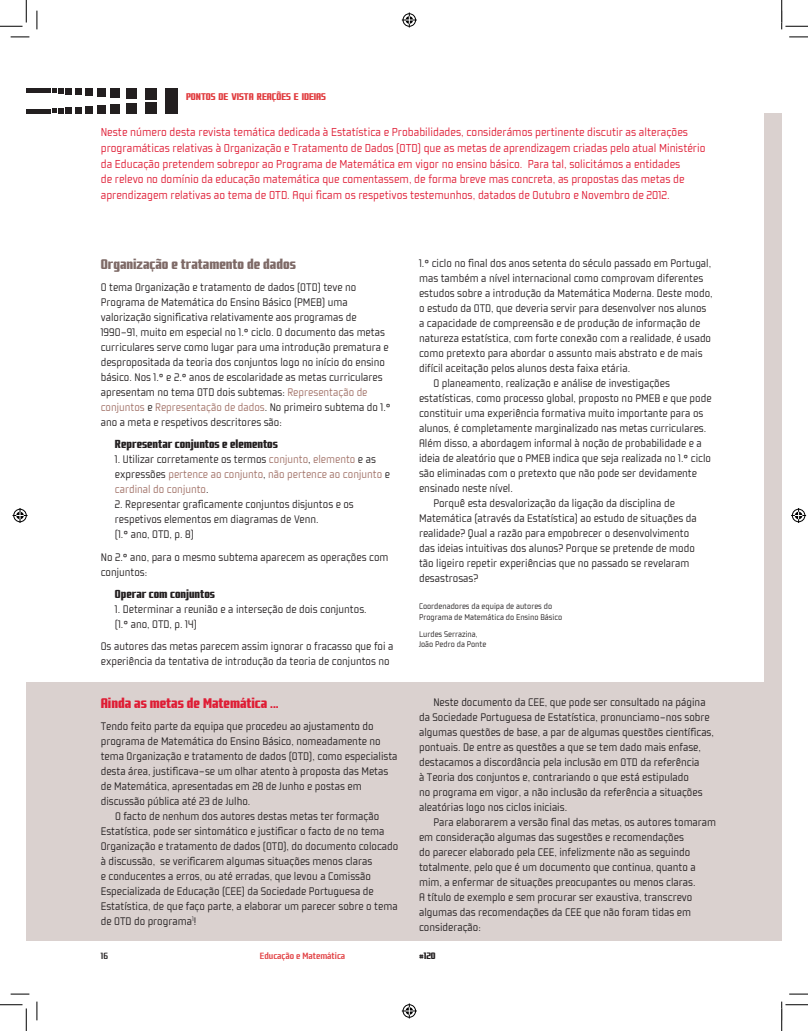
<style>
.page{position:relative;width:808px;height:1031px;background:#fff}
.page>*{position:absolute;margin:0;border:0;box-sizing:border-box;transform-origin:0 0}
.t1{font:900 15px "Fragma";color:#7e6a67}
.t2{font:900 15px "Fragma";color:#df1d35}
.t3{font:300 13.12px/15.8px "Fragma";color:#df1d35}
.t4{font:300 12.5px/15px "Fragma";color:#231f20}
.t5{font:300 12.5px/15px "Fragma";color:#a17167}
.t6{font:900 12.5px "Fragma";color:#231f20}
.t7{font:900 10.5px "Fragma";color:#e13e41}
.t8{font:500 10px "Fragma";color:#e13e41}
.t9{font:900 10px "Fragma";color:#231f20}
.t10{font:500 10px "Fragma";color:#231f20}
.t11{font:300 9.38px/11.2px "Fragma";color:#231f20}
.s1{color:#a17167}
.s2{color:#231f20}
</style>
<div class="page">
<div style="left:26px;top:682px;width:755px;height:258px;background:#dad1cf"></div>
<div style="left:763px;top:114px;width:18px;height:826px;background:#dad1cf"></div>
<div style="left:165px;top:88px;width:12px;height:13px;background:#231f20"></div>
<div style="left:165px;top:101px;width:12px;height:12px;background:#231f20"></div>
<div style="left:145px;top:102px;width:11px;height:11px;background:#231f20"></div>
<div style="left:127px;top:103px;width:10px;height:10px;background:#231f20"></div>
<div style="left:111px;top:104px;width:9px;height:9px;background:#231f20"></div>
<div style="left:97px;top:105px;width:8px;height:8px;background:#231f20"></div>
<div style="left:85px;top:106px;width:7px;height:7px;background:#231f20"></div>
<svg style="left:52px;top:107px;width:29px;height:6px"></svg>
<hr style="left:26px;top:109px;width:24px;height:4px;background:#231f20">
<div style="left:145px;top:88px;width:11px;height:12px;background:#231f20"></div>
<div style="left:127px;top:88px;width:10px;height:10px;background:#231f20"></div>
<div style="left:111px;top:88px;width:9px;height:9px;background:#231f20"></div>
<div style="left:97px;top:88px;width:8px;height:9px;background:#231f20"></div>
<div style="left:85px;top:88px;width:7px;height:8px;background:#231f20"></div>
<div style="left:75px;top:88px;width:6px;height:7px;background:#231f20"></div>
<svg style="left:52px;top:88px;width:20px;height:6px"></svg>
<div style="left:26px;top:88px;width:24px;height:5px;background:#231f20"></div>
<svg style="left:11px;top:36px;width:18px;height:2px"></svg>
<svg style="left:789px;top:36px;width:18px;height:2px"></svg>
<svg style="left:11px;top:993px;width:18px;height:1px"></svg>
<svg style="left:789px;top:993px;width:18px;height:1px"></svg>
<svg style="left:36px;top:11px;width:2px;height:18px"></svg>
<svg style="left:36px;top:1001px;width:2px;height:19px"></svg>
<svg style="left:0;top:0;width:27px;height:27px"></svg>
<svg style="left:0;top:1004px;width:27px;height:26px"></svg>
<svg style="left:781px;top:0;width:26px;height:29px"></svg>
<svg style="left:781px;top:1001px;width:26px;height:29px"></svg>
<svg style="left:401px;top:13px;width:15px;height:15px"></svg>
<svg style="left:401px;top:1003px;width:15px;height:15px"></svg>
<svg style="left:13px;top:508px;width:15px;height:15px"></svg>
<svg style="left:791px;top:508px;width:14px;height:15px"></svg>
<p class="t7" style="left:186px;top:90px;width:141px">PONTOS DE VISTA REAÇÕES E IDEIAS</p>
<p class="t3" style="left:101px;top:124px;width:606px">Neste número desta revista temática dedicada à Estatística e Probabilidades, considerámos pertinente discutir as alterações programáticas relativas à Organização e Tratamento de Dados (OTD) que as metas de aprendizagem criadas pelo atual Ministério da Educação pretendem sobrepor ao Programa de Matemática em vigor no ensino básico. Para tal, solicitámos a entidades<br>de relevo no domínio da educação matemática que comentassem, de forma breve mas concreta, as propostas das metas de aprendizagem relativas ao tema de OTD. Aqui ficam os respetivos testemunhos, datados de Outubro e Novembro de 2012.</p>
<p class="t1" style="left:101px;top:256px;width:196px">Organização e tratamento de dados</p>
<p class="t4" style="left:101px;top:280px;width:291px">O tema Organização e tratamento de dados (OTD) teve no Programa de Matemática do Ensino Básico (PMEB) uma valorização significativa relativamente aos programas de 1990-91, muito em especial no 1.º ciclo. O documento das metas curriculares serve como lugar para uma introdução prematura e despropositada da teoria dos conjuntos logo no início do ensino básico. Nos 1.º e 2.º anos de escolaridade as metas curriculares apresentam no tema OTD dois subtemas: <span class="s1">Representação de conjuntos</span> e <span class="s1">Representação de dados</span>. No primeiro subtema do 1.º ano a meta e respetivos descritores são:</p>
<p class="t6" style="left:115px;top:437px;width:164px">Representar conjuntos e elementos</p>
<p class="t5" style="left:115px;top:452px;width:276px"><span class="s2">1. Utilizar corretamente os termos</span> conjunto<span class="s2">,</span> elemento <span class="s2">e as expressões</span> pertence ao conjunto<span class="s2">,</span> não pertence ao conjunto <span class="s2">e </span>cardinal do conjunto<span class="s2">.</span></p>
<p class="t4" style="left:115px;top:497px;width:240px">2. Representar graficamente conjuntos disjuntos e os respetivos elementos em diagramas de Venn.<br>(1.º ano, OTD, p. 8)</p>
<p class="t4" style="left:101px;top:549px;width:289px">No 2.º ano, para o mesmo subtema aparecem as operações com conjuntos:</p>
<p class="t6" style="left:115px;top:586px;width:101px">Operar com conjuntos</p>
<p class="t4" style="left:115px;top:601px;width:253px">1. Determinar a reunião e a interseção de dois conjuntos. (1.º ano, OTD, p. 14)</p>
<p class="t4" style="left:101px;top:638px;width:294px">Os autores das metas parecem assim ignorar o fracasso que foi a experiência da tentativa de introdução da teoria de conjuntos no</p>
<p class="t2" style="left:101px;top:694px;width:179px">Ainda as metas de Matemática ...</p>
<p class="t4" style="left:101px;top:718px;width:298px">Tendo feito parte da equipa que procedeu ao ajustamento do programa de Matemática do Ensino Básico, nomeadamente no tema Organização e tratamento de dados (OTD), como especialista desta área, justificava-se um olhar atento à proposta das Metas de Matemática, apresentadas em 28 de Junho e postas em discussão pública até 23 de Julho.</p>
<p class="t4" style="left:101px;top:808px;width:299px;text-indent:14px">O facto de nenhum dos autores destas metas ter formação Estatística, pode ser sintomático e justificar o facto de no tema Organização e tratamento de dados (OTD), do documento colocado à discussão, se verificarem algumas situações menos claras<br>e conducentes a erros, ou até erradas, que levou a Comissão Especializada de Educação (CEE) da Sociedade Portuguesa de Estatística, de que faço parte, a elaborar um parecer sobre o tema de OTD do programa<sup>1</sup>!</p>
<p class="t4" style="left:419px;top:256px;width:293px">1.º ciclo no final dos anos setenta do século passado em Portugal,</p>
<p class="t4" style="left:419px;top:271px;width:285px">mas também a nível internacional como comprovam diferentes</p>
<p class="t4" style="left:419px;top:286px;width:295px">estudos sobre a introdução da Matemática Moderna. Deste modo,</p>
<p class="t4" style="left:419px;top:301px;width:289px">o estudo da OTD, que deveria servir para desenvolver nos alunos</p>
<p class="t4" style="left:419px;top:316px;width:282px">a capacidade de compreensão e de produção de informação de</p>
<p class="t4" style="left:419px;top:331px;width:293px">natureza estatística, com forte conexão com a realidade, é usado</p>
<p class="t4" style="left:419px;top:346px;width:285px">como pretexto para abordar o assunto mais abstrato e de mais</p>
<p class="t4" style="left:419px;top:361px;width:212px">difícil aceitação pelos alunos desta faixa etária.</p>
<p class="t4" style="left:433px;top:376px;width:238px">O planeamento, realização e análise de investigações</p>
<p class="t4" style="left:419px;top:391px;width:294px">estatísticas, como processo global, proposto no PMEB e que pode</p>
<p class="t4" style="left:419px;top:406px;width:286px">constituir uma experiência formativa muito importante para os</p>
<p class="t4" style="left:419px;top:421px;width:288px">alunos, é completamente marginalizado nas metas curriculares.</p>
<p class="t4" style="left:419px;top:436px;width:284px">Além disso, a abordagem informal à noção de probabilidade e a</p>
<p class="t4" style="left:419px;top:451px;width:293px">ideia de aleatório que o PMEB indica que seja realizada no 1.º ciclo</p>
<p class="t4" style="left:419px;top:466px;width:279px">são eliminadas com o pretexto que não pode ser devidamente</p>
<p class="t4" style="left:419px;top:481px;width:95px">ensinado neste nível.</p>
<p class="t4" style="left:433px;top:496px;width:243px">Porquê esta desvalorização da ligação da disciplina de</p>
<p class="t4" style="left:419px;top:511px;width:279px">Matemática (através da Estatística) ao estudo de situações da</p>
<p class="t4" style="left:419px;top:526px;width:271px">realidade? Qual a razão para empobrecer o desenvolvimento</p>
<p class="t4" style="left:419px;top:541px;width:277px">das ideias intuitivas dos alunos? Porque se pretende de modo</p>
<p class="t4" style="left:419px;top:556px;width:272px">tão ligeiro repetir experiências que no passado se revelaram</p>
<p class="t4" style="left:419px;top:571px;width:61px">desastrosas?</p>
<p class="t11" style="left:419px;top:600px;width:144px">Coordenadores da equipa de autores do<br>Programa de Matemática do Ensino Básico</p>
<p class="t11" style="left:419px;top:629px;width:69px;line-height:10px">Lurdes Serrazina,<br>João Pedro da Ponte</p>
<p class="t4" style="left:419px;top:694px;width:296px;text-indent:14px">Neste documento da CEE, que pode ser consultado na página da Sociedade Portuguesa de Estatística, pronunciamo-nos sobre algumas questões de base, a par de algumas questões científicas, pontuais. De entre as questões a que se tem dado mais enfase, destacamos a discordância pela inclusão em OTD da referência<br>à Teoria dos conjuntos e, contrariando o que está estipulado<br>no programa em vigor, a não inclusão da referência a situações aleatórias logo nos ciclos iniciais.</p>
<p class="t4" style="left:419px;top:814px;width:298px;text-indent:14px">Para elaborarem a versão final das metas, os autores tomaram em consideração algumas das sugestões e recomendações<br>do parecer elaborado pela CEE, infelizmente não as seguindo totalmente, pelo que é um documento que continua, quanto a mim, a enfermar de situações preocupantes ou menos claras.<br>A título de exemplo e sem procurar ser exaustiva, transcrevo algumas das recomendações da CEE que não foram tidas em consideração:</p>
<p class="t10" style="left:101px;top:950px;width:9px">16</p>
<p class="t8" style="left:260px;top:950px;width:87px">Educação e Matemática</p>
<p class="t9" style="left:419px;top:949px;width:18px">#120</p>
</div>
